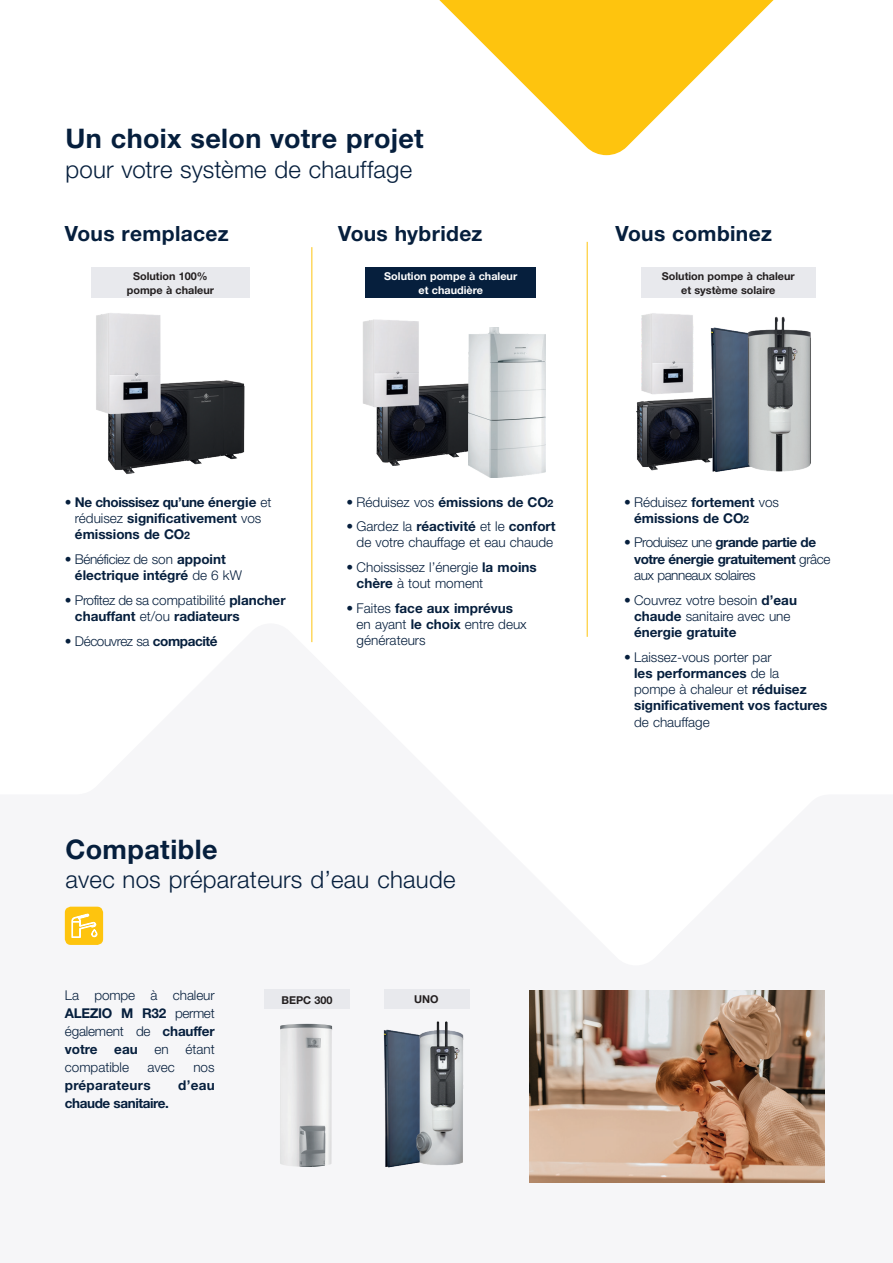
<style>
.page{position:relative;width:893px;height:1263px;background:#fff}
.page>*{position:absolute;margin:0;border:0;box-sizing:border-box;transform-origin:0 0}
.t1{font:700 27px "Helvetica Neue LT Std";letter-spacing:.015em;color:#061f3d}
.t2{font:300 24px "Helvetica Neue LT Std";letter-spacing:.01em;color:#061f3d}
.t3{font:700 21px "Helvetica Neue LT Std";letter-spacing:.015em;color:#061f3d}
.t4{font:300 13.5px/16.2px "Helvetica Neue LT Std";color:#061f3d}
.t5{font:700 13.5px/16.2px "Helvetica Neue LT Std";color:#061f3d}
.t6{font:700 13.5px/16.2px "Helvetica Neue LT Std";letter-spacing:-.03em;color:#061f3d}
.t7{font:300 13.5px "Helvetica Neue LT Std";letter-spacing:-.03em;color:#061f3d}
.t8{font:700 13.5px "Helvetica Neue LT Std";letter-spacing:.02em;color:#061f3d}
.t9{font:700 10.8px/13.6px "Helvetica Neue LT Std";color:#231f20;text-align:center}
.t10{font:700 10.8px/13.6px "Helvetica Neue LT Std";color:#fff;text-align:center}
.s1{font-weight:300}
.s2{font-size:10.5px}
.s3{font-weight:700}
</style>
<div class="page">
<svg style="left:439px;top:0;width:335px;height:155px;fill:#fec40e"></svg>
<img style="left:529px;top:991px;width:296px;height:191px">
<hr style="left:311px;top:247px;width:1px;height:395px;background:#fec40e">
<div style="left:91px;top:268px;width:159px;height:30px;background:#e8e9ed"></div>
<div style="left:264px;top:989px;width:86px;height:20px;background:#e8e9ed"></div>
<hr style="left:587px;top:242px;width:1px;height:395px;background:#fec40e">
<img style="left:108px;top:380px;width:137px;height:94px">
<img style="left:96px;top:313px;width:67px;height:102px">
<div style="left:366px;top:268px;width:170px;height:30px;background:#061f3d"></div>
<div style="left:641px;top:268px;width:174px;height:30px;background:#e8e9ed"></div>
<img style="left:280px;top:1024px;width:52px;height:143px">
<div style="left:65px;top:907px;width:38px;height:38px;background:#fec40e;border-radius:6px"></div>
<svg style="left:72px;top:914px;width:25px;height:24px"></svg>
<div style="left:384px;top:989px;width:85px;height:20px;background:#e8e9ed"></div>
<img style="left:383px;top:1029px;width:33px;height:139px">
<img style="left:416px;top:1021px;width:48px;height:145px">
<img style="left:636px;top:398px;width:55px;height:73px">
<img style="left:641px;top:313px;width:50px;height:81px">
<img style="left:691px;top:315px;width:54px;height:157px">
<img style="left:745px;top:316px;width:66px;height:156px">
<img style="left:376px;top:381px;width:93px;height:84px">
<img style="left:363px;top:319px;width:57px;height:88px">
<img style="left:469px;top:327px;width:76px;height:150px">
<h1 class="t1" style="left:66px;top:122px;width:360px">Un choix selon votre projet</h1>
<h2 class="t2" style="left:66px;top:155px;width:348px">pour votre système de chauffage</h2>
<h3 class="t3" style="left:65px;top:221px;width:165px">Vous remplacez</h3>
<h3 class="t3" style="left:338px;top:221px;width:146px">Vous hybridez</h3>
<h3 class="t3" style="left:615px;top:221px;width:158px">Vous combinez</h3>
<p class="t9" style="left:127px;top:269px;width:89px">Solution 100% pompe à chaleur</p>
<p class="t10" style="left:384px;top:269px;width:134px">Solution pompe à chaleur et chaudière</p>
<p class="t9" style="left:662px;top:269px;width:134px">Solution pompe à chaleur et système solaire</p>
<p class="t5" style="left:75px;top:494px;width:198px;text-indent:-10px"><span class="s1">•</span> Ne choissisez qu’une énergie <span class="s1">et réduisez</span> significativement <span class="s1">vos </span>émissions de CO<span class="s2">2</span></p>
<p class="t5" style="left:75px;top:551px;width:168px;text-indent:-10px"><span class="s1">• Bénéficiez de son</span> appoint électrique intégré <span class="s1">de 6 kW</span></p>
<p class="t4" style="left:75px;top:592px;width:212px;text-indent:-10px">• Profitez de sa compatibilité <span class="s3">plancher chauffant</span> et/ou <span class="s3">radiateurs</span></p>
<p class="t7" style="left:65px;top:633px;width:154px">• Découvrez sa <span class="s3">compacité</span></p>
<p class="t5" style="left:347px;top:493px;width:208px"><span class="s1">• Réduisez vos</span> émissions de CO<span class="s2">2</span></p>
<p class="t4" style="left:347px;top:518px;width:211px;text-align:center">• Gardez la <span class="s3">réactivité</span> et le <span class="s3">confort </span>de votre chauffage et eau chaude</p>
<p class="t4" style="left:357px;top:559px;width:182px;text-indent:-10px">• Choississez l’énergie <span class="s3">la moins chère</span> à tout moment</p>
<p class="t4" style="left:357px;top:600px;width:172px;text-indent:-10px">• Faites <span class="s3">face aux imprévus </span>en ayant <span class="s3">le choix</span> entre deux générateurs</p>
<p class="t5" style="left:634px;top:493px;width:147px;text-indent:-10px"><span class="s1">• Réduisez</span> fortement <span class="s1">vos </span>émissions de CO<span class="s2">2</span></p>
<p class="t6" style="left:634px;top:534px;width:198px;text-indent:-10px"><span class="s1">• Produisez une</span> grande partie de votre énergie gratuitement <span class="s1">grâce aux panneaux solaires</span></p>
<p class="t4" style="left:634px;top:591px;width:164px;text-indent:-10px">• Couvrez votre besoin <span class="s3">d’eau chaude</span> sanitaire avec une <span class="s3">énergie gratuite</span></p>
<p class="t5" style="left:634px;top:648px;width:195px;text-indent:-10px"><span class="s1">• Laissez-vous porter par<br></span>les performances <span class="s1">de la<br>pompe à chaleur et</span> réduisez significativement vos factures</p>
<p class="t4" style="left:634px;top:713px;width:77px">de chauffage</p>
<h1 class="t1" style="left:66px;top:833px;width:154px">Compatible</h1>
<h2 class="t2" style="left:66px;top:864px;width:391px">avec nos préparateurs d’eau chaude</h2>
<p class="t4" style="left:65px;top:986px;width:151px;line-height:18px;text-align:justify">La pompe à chaleur <span class="s3">ALEZIO M R32</span> permet également de <span class="s3">chauffer votre eau</span> en étant compatible</p>
<p class="t4" style="left:148px;top:1059px;width:29px">avec</p>
<p class="t4" style="left:193px;top:1059px;width:23px">nos</p>
<p class="t8" style="left:65px;top:1077px;width:87px">préparateurs</p>
<p class="t5" style="left:178px;top:1077px;width:38px">d’eau</p>
<p class="t6" style="left:65px;top:1095px;width:106px">chaude sanitaire.</p>
<p class="t9" style="left:281px;top:993px;width:53px">BEPC 300</p>
<p class="t9" style="left:414px;top:992px;width:26px">UNO</p>
</div>
